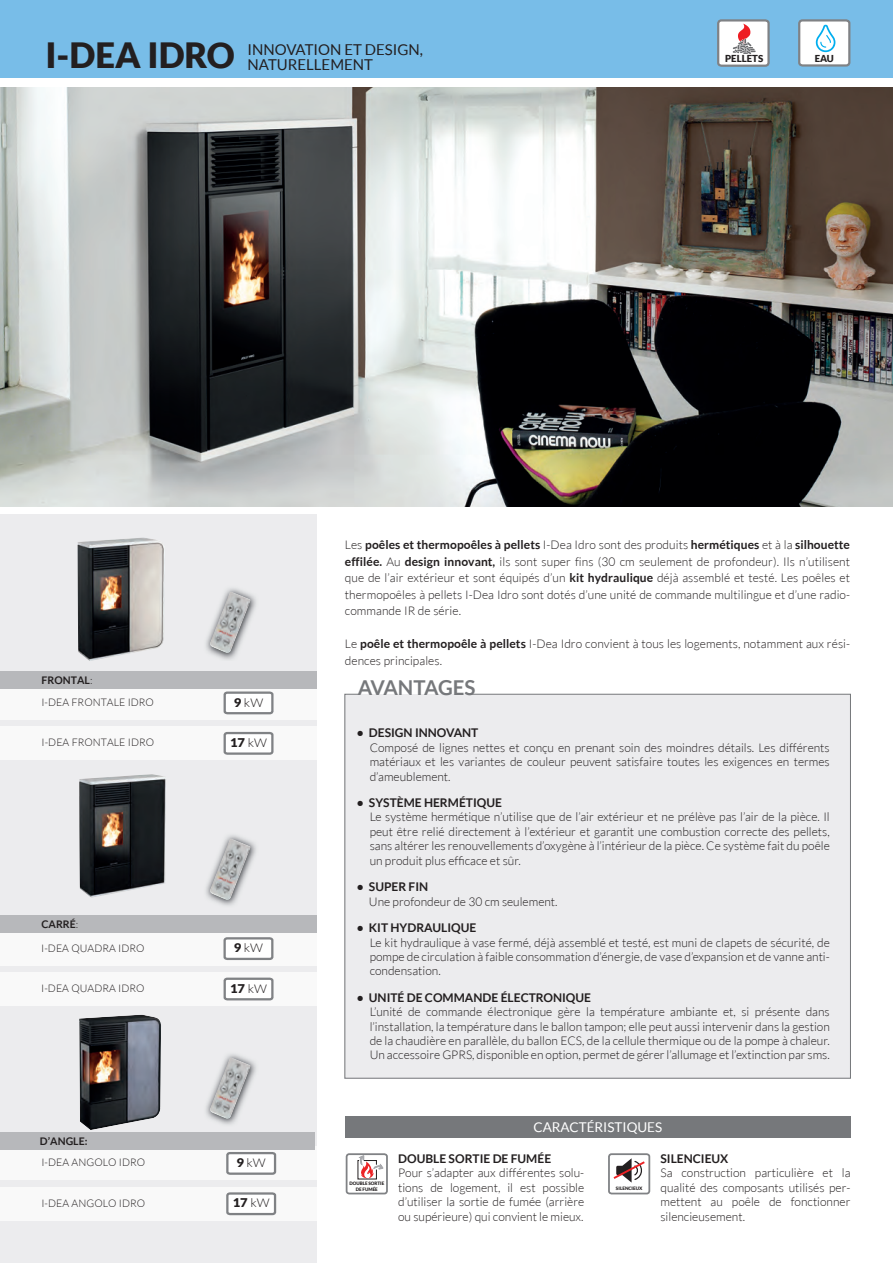
<style>
.page{position:relative;width:893px;height:1263px;background:#fff}
.page>*{position:absolute;margin:0;border:0;box-sizing:border-box;transform-origin:0 0}
.t1{font:900 34.8px "Lato";color:#231f20}
.t2{font:700 20.4px "Lato";letter-spacing:-.015em;color:#76787b}
.t3{font:15px/15px "Lato";color:#231f20}
.t4{font:13.5px "Lato";color:#fff}
.t5{font:300 12px/14.4px "Lato";color:#231f20;text-align:justify}
.t6{font:700 12px "Lato";color:#231f20}
.t7{font:900 12px "Lato";color:#231f20;scale:1.08 1}
.t8{font:300 12px "Lato";color:#231f20;scale:1.08 1}
.t9{font:300 10.5px "Lato";letter-spacing:.005em;color:#231f20}
.t10{font:700 10.5px "Lato";letter-spacing:.005em;color:#231f20}
.t11{font:900 9.6px "Lato";color:#231f20}
.t12{font:900 4.65px/5.6px "Lato";color:#231f20;text-align:center}
.s1{font-weight:300}
.s2{font-weight:900}
.s3{font-weight:700}
</style>
<div class="page">
<hr style="left:892px;top:514px;width:1px;height:749px;background:#ececee">
<div style="left:0;top:0;width:893px;height:78px;background:#78bde8"></div>
<div style="left:718px;top:20px;width:51px;height:46px;background:#fff;border-radius:3px"></div>
<div style="left:717px;top:19px;width:53px;height:48px;border:2px solid #808285;border-radius:3px"></div>
<div style="left:799px;top:20px;width:50px;height:45px;background:#fff;border-radius:3px"></div>
<div style="left:798px;top:19px;width:52px;height:48px;border:2px solid #808285;border-radius:3px"></div>
<img style="left:0;top:87px;width:893px;height:419px">
<div style="left:0;top:514px;width:317px;height:749px;background:#ececee"></div>
<div style="left:346px;top:1153px;width:42px;height:41px;border:2px solid #808285;border-radius:3px"></div>
<svg style="left:357px;top:1154px;width:28px;height:26px"></svg>
<div style="left:608px;top:1153px;width:42px;height:41px;border:2px solid #808285;border-radius:3px"></div>
<svg style="left:613px;top:1158px;width:32px;height:24px"></svg>
<img style="left:206px;top:835px;width:50px;height:71px">
<img style="left:210px;top:838px;width:41px;height:62px">
<div style="left:0;top:932px;width:317px;height:33px;background:#f9f9f9"></div>
<div style="left:0;top:972px;width:317px;height:34px;background:#f9f9f9"></div>
<img style="left:79px;top:774px;width:87px;height:124px">
<img style="left:206px;top:1054px;width:50px;height:71px">
<img style="left:210px;top:1057px;width:41px;height:62px">
<div style="left:0;top:1147px;width:317px;height:33px;background:#f9f9f9"></div>
<div style="left:0;top:1187px;width:317px;height:33px;background:#f9f9f9"></div>
<div style="left:0;top:1133px;width:315px;height:17px;background:#b7b8bb"></div>
<div style="left:0;top:916px;width:317px;height:17px;background:#b7b8bb"></div>
<img style="left:206px;top:588px;width:50px;height:72px">
<img style="left:210px;top:591px;width:41px;height:62px">
<img style="left:78px;top:537px;width:87px;height:124px">
<div style="left:0;top:686px;width:317px;height:34px;background:#f9f9f9"></div>
<div style="left:0;top:727px;width:317px;height:33px;background:#f9f9f9"></div>
<div style="left:0;top:671px;width:317px;height:17px;background:#b7b8bb"></div>
<svg style="left:733px;top:24px;width:23px;height:30px"></svg>
<svg style="left:816px;top:25px;width:19px;height:27px"></svg>
<img style="left:79px;top:1015px;width:82px;height:115px">
<div style="left:345px;top:1116px;width:505px;height:22px;background:#76787b"></div>
<div style="left:344px;top:694px;width:507px;height:385px;background:#ececee"></div>
<svg style="left:223px;top:937px;width:51px;height:23px"></svg>
<svg style="left:223px;top:977px;width:51px;height:24px"></svg>
<svg style="left:226px;top:1152px;width:51px;height:23px"></svg>
<svg style="left:226px;top:1192px;width:51px;height:24px"></svg>
<svg style="left:223px;top:691px;width:51px;height:24px"></svg>
<svg style="left:223px;top:731px;width:51px;height:24px"></svg>
<h1 class="t1" style="left:45px;top:34px;width:191px">I-DEA IDRO</h1>
<p class="t3" style="left:247px;top:42px;width:177px">INNOVATION ET DESIGN,<br>NATURELLEMENT</p>
<p class="t11" style="left:725px;top:52px;width:40px">PELLETS</p>
<p class="t11" style="left:815px;top:52px;width:21px">EAU</p>
<p class="t10" style="left:41px;top:674px;width:53px">FRONTAL<span class="s1">:</span></p>
<p class="t9" style="left:41px;top:696px;width:114px">I-DEA FRONTALE IDRO</p>
<p class="t9" style="left:42px;top:736px;width:114px">I-DEA FRONTALE IDRO</p>
<p class="t10" style="left:41px;top:918px;width:39px">CARRÉ<span class="s1">:</span></p>
<p class="t9" style="left:41px;top:941px;width:105px">I-DEA QUADRA IDRO</p>
<p class="t9" style="left:41px;top:982px;width:105px">I-DEA QUADRA IDRO</p>
<p class="t10" style="left:40px;top:1135px;width:49px">D’ANGLE:</p>
<p class="t9" style="left:41px;top:1156px;width:105px">I-DEA ANGOLO IDRO</p>
<p class="t9" style="left:41px;top:1196px;width:105px">I-DEA ANGOLO IDRO</p>
<p class="t8" style="left:234px;top:695px;width:29px"><span class="s2">9</span> kW</p>
<p class="t7" style="left:230px;top:735px;width:36px">17 <span class="s1">kW</span></p>
<p class="t8" style="left:234px;top:940px;width:29px"><span class="s2">9</span> kW</p>
<p class="t7" style="left:230px;top:981px;width:36px">17 <span class="s1">kW</span></p>
<p class="t8" style="left:237px;top:1155px;width:29px"><span class="s2">9</span> kW</p>
<p class="t7" style="left:233px;top:1195px;width:36px">17 <span class="s1">kW</span></p>
<p class="t5" style="left:345px;top:536px;width:507px;line-height:16.5px">Les <span class="s3">poêles et thermopoêles à pellets</span> I-Dea Idro sont des produits <span class="s3">hermétiques</span> et à la <span class="s3">silhouette effilée.</span> Au <span class="s3">design innovant,</span> ils sont super fins (30 cm seulement de profondeur). Ils n’utilisent que de l’air extérieur et sont équipés d’un <span class="s3">kit hydraulique</span> déjà assemblé et testé. Les poêles et thermopoêles à pellets I-Dea Idro sont dotés d’une unité de commande multilingue et d’une radio&shy;commande IR de série.</p>
<p class="t5" style="left:345px;top:635px;width:507px;line-height:16.5px">Le <span class="s3">poêle et thermopoêle à pellets</span> I-Dea Idro convient à tous les logements, notamment aux rési&shy;dences principales.</p>
<h2 class="t2" style="left:358px;top:674px;width:119px">AVANTAGES</h2>
<p class="t6" style="left:357px;top:725px;width:123px">• DESIGN INNOVANT</p>
<p class="t5" style="left:370px;top:740px;width:462px">Composé de lignes nettes et conçu en prenant soin des moindres détails. Les différents matériaux et les variantes de couleur peuvent satisfaire toutes les exigences en termes d’ameublement.</p>
<p class="t6" style="left:357px;top:795px;width:147px">• SYSTÈME HERMÉTIQUE</p>
<p class="t5" style="left:370px;top:810px;width:462px">Le système hermétique n’utilise que de l’air extérieur et ne prélève pas l’air de la pièce. Il peut être relié directement à l’extérieur et garantit une combustion correcte des pellets, sans altérer les renouvellements d’oxygène à l’intérieur de la pièce. Ce système fait du poêle un produit plus efficace et sûr.</p>
<p class="t6" style="left:357px;top:879px;width:73px">• SUPER FIN</p>
<p class="t5" style="left:369px;top:894px;width:190px">Une profondeur de 30 cm seulement.</p>
<p class="t6" style="left:357px;top:920px;width:121px">• KIT HYDRAULIQUE</p>
<p class="t5" style="left:370px;top:935px;width:462px">Le kit hydraulique à vase fermé, déjà assemblé et testé, est muni de clapets de sécurité, de pompe de circulation à faible consommation d’énergie, de vase d’expansion et de vanne anti&shy;condensation.</p>
<p class="t6" style="left:357px;top:990px;width:236px">• UNITÉ DE COMMANDE ÉLECTRONIQUE</p>
<p class="t5" style="left:370px;top:1004px;width:462px">L’unité de commande électronique gère la température ambiante et, si présente dans l’installation, la température dans le ballon tampon; elle peut aussi intervenir dans la gestion de la chaudière en parallèle, du ballon ECS, de la cellule thermique ou de la pompe à chaleur.<br>Un accessoire GPRS, disponible en option, permet de gérer l’allumage et l’extinction par sms.</p>
<p class="t4" style="left:533px;top:1119px;width:130px">CARACTÉRISTIQUES</p>
<p class="t6" style="left:398px;top:1151px;width:155px">DOUBLE SORTIE DE FUMÉE</p>
<p class="t5" style="left:398px;top:1165px;width:188px">Pour s’adapter aux différentes solu&shy;tions de logement, il est possible d’utiliser la sortie de fumée (arrière ou supérieure) qui convient le mieux.</p>
<p class="t12" style="left:349px;top:1180px;width:36px">DOUBLE SORTIE<br>DE FUMÉE</p>
<p class="t12" style="left:616px;top:1185px;width:28px">SILENCIEUX</p>
<p class="t6" style="left:660px;top:1151px;width:69px">SILENCIEUX</p>
<p class="t5" style="left:660px;top:1165px;width:192px">Sa construction particulière et la qualité des composants utilisés per&shy;mettent au poêle de fonctionner silencieusement.</p>
</div>
